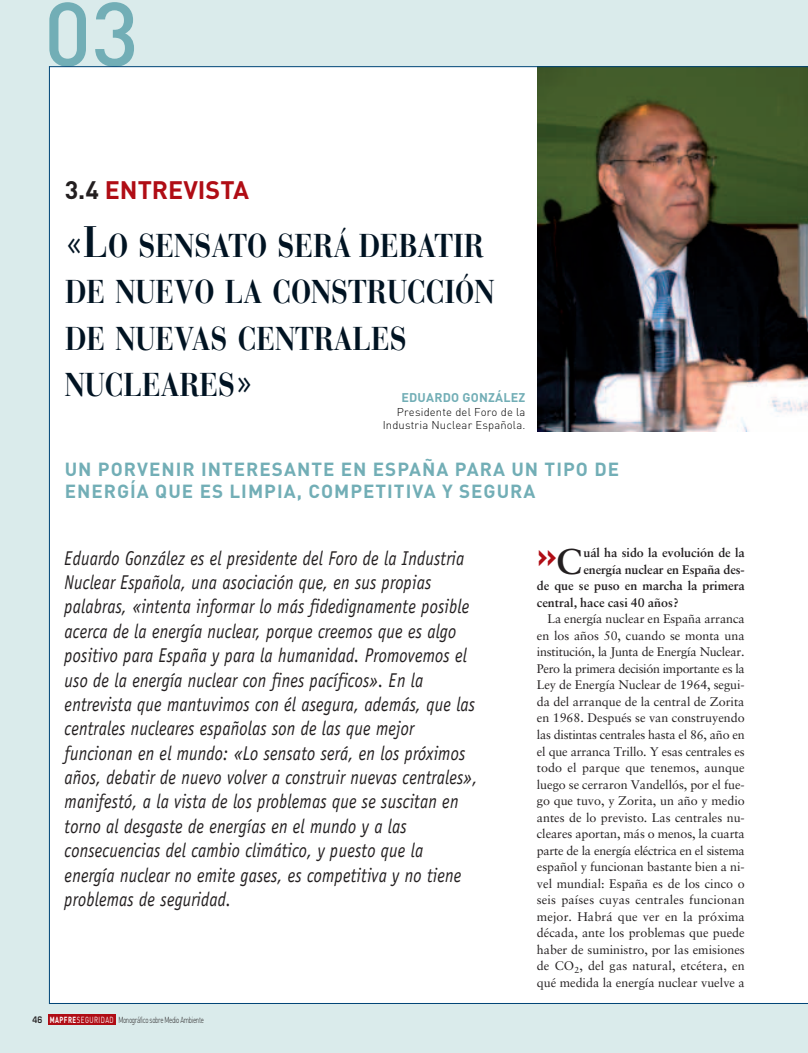
<style>
.page{position:relative;width:808px;height:1053px;background:#fff}
.page>*{position:absolute;margin:0;border:0;box-sizing:border-box;transform-origin:0 0}
.t1{font:500 89.12px "DIN";color:#72aeb6}
.t2{font:700 32.75px/46.2px "Bauer Bodoni";color:#001322;scale:.85 1}
.t3{font:700 32.38px "DIN";color:#b00d15}
.t4{font:700 25px "DIN";color:#b00d15}
.t5{font:italic 20px/24.4px "Officina Sans";letter-spacing:.01em;color:#231f20;scale:.85 1}
.t6{font:700 18.75px/22.5px "DIN";letter-spacing:.055em;color:#72aeb6}
.t7{font:12.5px/16.5px "Sabon";color:#231f20;text-align:justify}
.t8{font:700 12.5px "Sabon";color:#231f20}
.t9{font:700 12.5px "DIN";letter-spacing:.015em;color:#72aeb6}
.t10{font:300 11.25px/13.8px "DIN";letter-spacing:.015em;color:#000;text-align:right}
.t11{font:300 8.75px "DIN";letter-spacing:-.05em;color:#231f20;scale:.7 1}
.s1{color:#231f20}
.s2{font-size:43.75px}
.s3{font-size:31.25px}
.s4{font-family:"Eurostile";font-weight:600}
.s5{font-weight:700;color:#fff}
.s6{font-weight:400;color:#fff}
.s7{font-family:"Sabon";font-size:35.62px;color:#231f20}
</style>
<div class="page">
<div style="left:0;top:1003px;width:808px;height:49px;background:#daebeb"></div>
<div style="left:0;top:0;width:808px;height:66px;background:#daebeb"></div>
<div style="left:0;top:65px;width:49px;height:987px;background:#daebeb"></div>
<hr style="left:50px;top:1002px;width:758px;height:1px;background:#004577">
<hr style="left:49px;top:66px;width:1px;height:937px;background:#004577">
<div style="left:48px;top:1014px;width:67px;height:10px;background:#b00d15"></div>
<img style="left:537px;top:67px;width:271px;height:364px">
<hr style="left:49px;top:66px;width:759px;height:1px;background:#004577">
<h1 class="t1" style="left:44px;top:3px;width:97px">03</h1>
<h3 class="t4" style="left:65px;top:181px;width:186px"><span class="s1">3.4</span> ENTREVISTA</h3>
<h2 class="t2" style="left:65px;top:226px;width:507px"><span class="s2">«L</span>O SENSATO SER<span class="s3">Á</span> DEBATIR<br>DE NUEVO LA CONSTRUCCI<span class="s3">Ó</span>N<br>DE NUEVAS CENTRALES<br>NUCLEARES<span class="s2">»</span></h2>
<p class="t9" style="left:401px;top:393px;width:125px">EDUARDO GONZÁLEZ</p>
<p class="t10" style="left:383px;top:406px;width:144px">Presidente del Foro de la<br>Industria Nuclear Española.</p>
<h3 class="t6" style="left:65px;top:459px;width:556px">UN PORVENIR INTERESANTE EN ESPAÑA PARA UN TIPO DE<br>ENERGÍA QUE ES LIMPIA, COMPETITIVA Y SEGURA</h3>
<p class="t5" style="left:65px;top:547px;width:487px">Eduardo González es el presidente del Foro de la Industria Nuclear Española, una asociación que, en sus propias palabras, «intenta informar lo más fidedignamente posible acerca de la energía nuclear, porque creemos que es algo positivo para España y para la humanidad. Promovemos el uso de la energía nuclear con fines pacíficos». En la entrevista que mantuvimos con él asegura, además, que las centrales nucleares españolas son de las que mejor funcionan en el mundo: «Lo sensato será, en los próximos años, debatir de nuevo volver a construir nuevas centrales», manifestó, a la vista de los problemas que se suscitan en torno al desgaste de energías en el mundo y a las consecuencias del cambio climático, y puesto que la energía nuclear no emite gases, es competitiva y no tiene problemas de seguridad.</p>
<p class="t11" style="left:33px;top:1016px;width:246px"><span class="s4">46</span> <span class="s5">MAPFRE</span><span class="s6">SEGURIDAD</span> Monográfico sobre Medio Ambiente</p>
<h3 class="t3" style="left:537px;top:544px;width:47px">»<span class="s7">C</span></h3>
<p class="t8" style="left:583px;top:548px;width:163px">uál ha sido la evolución de la</p>
<p class="t8" style="left:583px;top:564px;width:163px">energía nuclear en España des-</p>
<p class="t8" style="left:537px;top:581px;width:209px">de que se puso en marcha la primera</p>
<p class="t8" style="left:537px;top:597px;width:143px">central, hace casi 40 años?</p>
<p class="t7" style="left:537px;top:611px;width:209px;text-indent:11px">La energía nuclear en España arranca en los años 50, cuando se monta una institución, la Junta de Energía Nuclear.<br>Pero la primera decisión importante es la Ley de Energía Nuclear de 1964, segui&shy;da del arranque de la central de Zorita en 1968. Después se van construyendo las distintas centrales hasta el 86, año en el que arranca Trillo. Y esas centrales es todo el parque que tenemos, aunque luego se cerraron Vandellós, por el fue&shy;go que tuvo, y Zorita, un año y medio antes de lo previsto. Las centrales nu&shy;cleares aportan, más o menos, la cuarta parte de la energía eléctrica en el sistema español y funcionan bastante bien a ni&shy;vel mundial: España es de los cinco o seis países cuyas centrales funcionan mejor. Habrá que ver en la próxima década, ante los problemas que puede haber de suministro, por las emisiones de CO<sub>2</sub>, del gas natural, etcétera, en qué medida la energía nuclear vuelve a</p>
</div>
